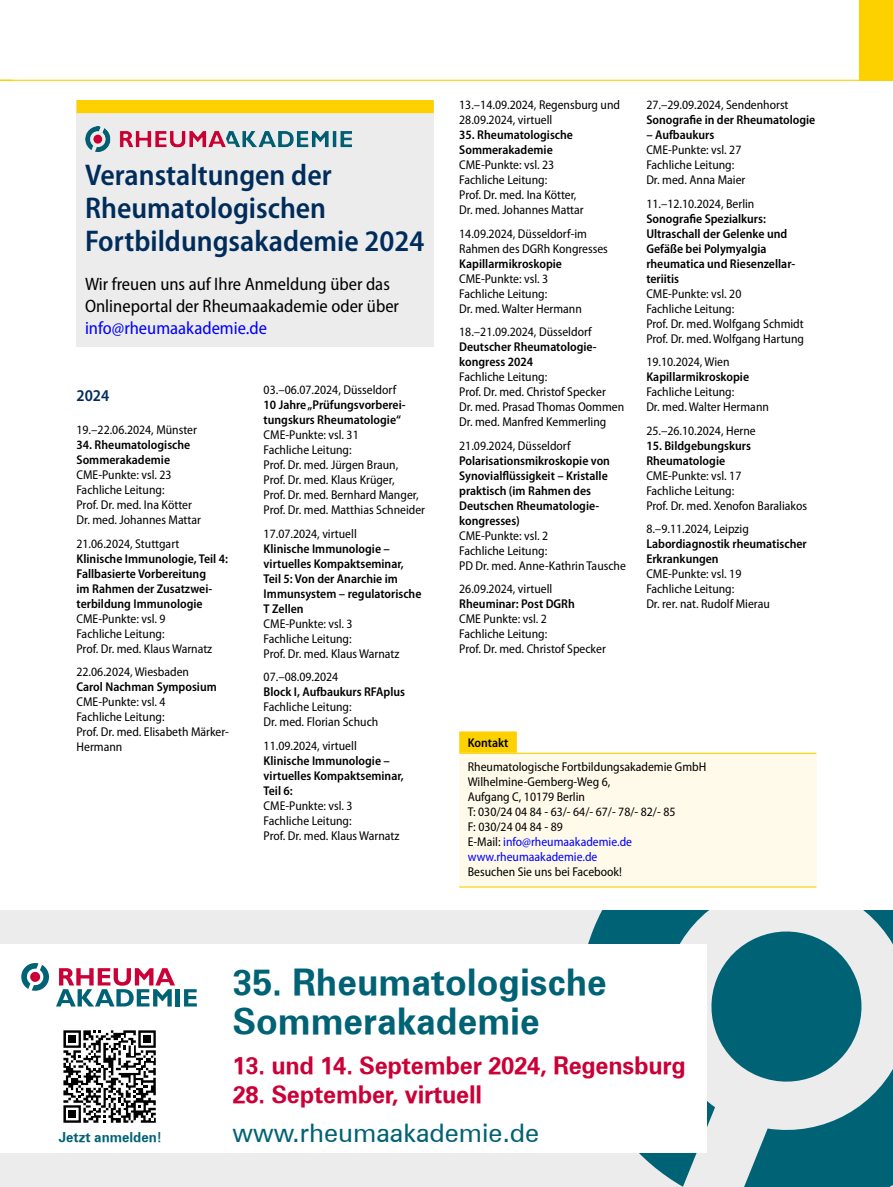
<style>
.page{position:relative;width:893px;height:1187px;background:#fff}
.page>*{position:absolute;margin:0;border:0;box-sizing:border-box;transform-origin:0 0}
.t1{font:36px/39px "Zurich Bold BT";color:#006275}
.t2{font:600 semi-condensed 30px/33px "Myriad Pro";color:#002c5b}
.t3{font:25.5px "Zurich BT";color:#006275}
.t4{font:24px "Zurich Bold BT";letter-spacing:-.01em;color:#cb0037}
.t5{font:semi-condensed 18px/21.8px "Myriad Pro";color:#000}
.t6{font:semi-condensed 18px "Myriad Pro";color:#00f}
.t7{font:600 semi-condensed 16.5px "Myriad Pro";color:#002c5b}
.t8{font:13.5px "Zurich Bold BT";color:#006275}
.t9{font:semi-condensed 12.75px/15px "Myriad Pro";color:#000}
.t10{font:600 semi-condensed 12.75px/15px "Myriad Pro";color:#000}
.s1{color:#00f}
</style>
<div class="page">
<div style="left:77px;top:100px;width:357px;height:246px;background:#ececec"></div>
<div style="left:77px;top:100px;width:357px;height:13px;background:#fdd000"></div>
<img style="left:85px;top:126px;width:267px;height:25px">
<div style="left:459px;top:753px;width:357px;height:134px;background:#fffaea"></div>
<hr style="left:459px;top:752px;width:357px;height:1px;background:#fdd000">
<hr style="left:459px;top:886px;width:357px;height:1px;background:#fdd000">
<div style="left:459px;top:731px;width:58px;height:21px;background:#fdd000"></div>
<div style="left:0;top:910px;width:893px;height:276px;background:#ececec"></div>
<svg style="left:837px;top:910px;width:56px;height:276px;fill:#006275"></svg>
<svg style="left:554px;top:910px;width:283px;height:276px"></svg>
<svg style="left:701px;top:921px;width:170px;height:170px"></svg>
<div style="left:0;top:944px;width:706px;height:208px;background:#fff"></div>
<hr style="left:176px;top:989px;width:4px;height:17px;background:#006275">
<svg style="left:184px;top:989px;width:13px;height:17px"></svg>
<svg style="left:21px;top:963px;width:154px;height:43px"></svg>
<svg style="left:63px;top:1030px;width:93px;height:93px"></svg>
<hr style="left:0;top:80px;width:893px;height:1px;background:#fdd000">
<div style="left:859px;top:0;width:34px;height:81px;background:#fdd000"></div>
<h2 class="t2" style="left:85px;top:158px;width:341px">Veranstaltungen der<br>Rheumatologischen<br>Fortbildungsakademie 2024</h2>
<h3 class="t5" style="left:85px;top:274px;width:316px">Wir freuen uns auf Ihre Anmeldung über das<br>Onlineportal der Rheumaakademie oder über</h3>
<h3 class="t6" style="left:85px;top:318px;width:183px">info@rheumaakademie.de</h3>
<p class="t7" style="left:77px;top:386px;width:34px">2024</p>
<p class="t9" style="left:77px;top:423px;width:122px">19.–22.06.2024, Münster</p>
<p class="t10" style="left:77px;top:438px;width:115px">34. Rheumatologische<br>Sommerakademie</p>
<p class="t9" style="left:77px;top:468px;width:126px">CME-Punkte: vsl. 23<br>Fachliche Leitung:<br>Prof. Dr. med. Ina Kötter<br>Dr. med. Johannes Mattar</p>
<p class="t9" style="left:77px;top:536px;width:104px">21.06.2024, Stuttgart</p>
<p class="t10" style="left:77px;top:551px;width:153px">Klinische Immunologie, Teil 4:<br>Fallbasierte Vorbereitung<br>im Rahmen der Zusatzwei&shy;terbildung Immunologie</p>
<p class="t9" style="left:77px;top:611px;width:137px">CME-Punkte: vsl. 9<br>Fachliche Leitung:<br>Prof. Dr. med. Klaus Warnatz</p>
<p class="t9" style="left:77px;top:665px;width:114px">22.06.2024, Wiesbaden</p>
<p class="t10" style="left:77px;top:679px;width:142px">Carol Nachman Symposium</p>
<p class="t9" style="left:77px;top:695px;width:154px">CME-Punkte: vsl. 4<br>Fachliche Leitung:<br>Prof. Dr. med. Elisabeth Märker-<br>Hermann</p>
<p class="t9" style="left:264px;top:383px;width:134px">03.–06.07.2024, Düsseldorf</p>
<p class="t10" style="left:264px;top:398px;width:143px">10 Jahre „Prüfungsvorberei&shy;tungskurs Rheumatologie“</p>
<p class="t9" style="left:264px;top:428px;width:163px">CME-Punkte: vsl. 31<br>Fachliche Leitung:<br>Prof. Dr. med. Jürgen Braun,<br>Prof. Dr. med. Klaus Krüger,<br>Prof. Dr. med. Bernhard Manger,<br>Prof. Dr. med. Matthias Schneider</p>
<p class="t9" style="left:264px;top:526px;width:95px">17.07.2024, virtuell</p>
<p class="t10" style="left:264px;top:541px;width:159px">Klinische Immunologie – virtuelles Kompaktseminar,<br>Teil 5: Von der Anarchie im<br>Immunsystem – regulatorische<br>T Zellen</p>
<p class="t9" style="left:264px;top:616px;width:137px">CME-Punkte: vsl. 3<br>Fachliche Leitung:<br>Prof. Dr. med. Klaus Warnatz</p>
<p class="t9" style="left:264px;top:670px;width:76px">07.–08.09.2024</p>
<p class="t10" style="left:264px;top:684px;width:143px">Block I, Aufbaukurs RFAplus</p>
<p class="t9" style="left:264px;top:700px;width:116px">Fachliche Leitung:<br>Dr. med. Florian Schuch</p>
<p class="t9" style="left:264px;top:738px;width:95px">11.09.2024, virtuell</p>
<p class="t10" style="left:264px;top:753px;width:142px">Klinische Immunologie – virtuelles Kompaktseminar,<br>Teil 6:</p>
<p class="t9" style="left:264px;top:798px;width:137px">CME-Punkte: vsl. 3<br>Fachliche Leitung:<br>Prof. Dr. med. Klaus Warnatz</p>
<p class="t9" style="left:459px;top:98px;width:162px">13.–14.09.2024, Regensburg und<br>28.09.2024, virtuell</p>
<p class="t10" style="left:459px;top:128px;width:115px">35. Rheumatologische<br>Sommerakademie</p>
<p class="t9" style="left:459px;top:158px;width:126px">CME-Punkte: vsl. 23<br>Fachliche Leitung:<br>Prof. Dr. med. Ina Kötter,<br>Dr. med. Johannes Mattar</p>
<p class="t9" style="left:459px;top:226px;width:150px">14.09.2024, Düsseldorf-im<br>Rahmen des DGRh Kongresses</p>
<p class="t10" style="left:459px;top:256px;width:104px">Kapillarmikroskopie</p>
<p class="t9" style="left:459px;top:271px;width:124px">CME-Punkte: vsl. 3<br>Fachliche Leitung:<br>Dr. med. Walter Hermann</p>
<p class="t9" style="left:459px;top:325px;width:134px">18.–21.09.2024, Düsseldorf</p>
<p class="t10" style="left:459px;top:340px;width:139px">Deutscher Rheumatologie&shy;kongress 2024</p>
<p class="t9" style="left:459px;top:370px;width:167px">Fachliche Leitung:<br>Prof. Dr. med. Christof Specker<br>Dr. med. Prasad Thomas Oommen<br>Dr. med. Manfred Kemmerling</p>
<p class="t9" style="left:459px;top:438px;width:113px">21.09.2024, Düsseldorf</p>
<p class="t10" style="left:459px;top:453px;width:152px">Polarisationsmikroskopie von<br>Synovialflüssigkeit – Kristalle praktisch (im Rahmen des<br>Deutschen Rheumatologie&shy;kongresses)</p>
<p class="t9" style="left:459px;top:528px;width:168px">CME-Punkte: vsl. 2<br>Fachliche Leitung:<br>PD Dr. med. Anne-Kathrin Tausche</p>
<p class="t9" style="left:459px;top:582px;width:95px">26.09.2024, virtuell</p>
<p class="t10" style="left:459px;top:596px;width:117px">Rheuminar: Post DGRh</p>
<p class="t9" style="left:459px;top:612px;width:148px">CME Punkte: vsl. 2<br>Fachliche Leitung:<br>Prof. Dr. med. Christof Specker</p>
<p class="t9" style="left:646px;top:97px;width:144px">27.–29.09.2024, Sendenhorst</p>
<p class="t10" style="left:646px;top:112px;width:171px">Sonografie in der Rheumatologie</p>
<p class="t10" style="left:646px;top:127px;width:70px">– Aufbaukurs</p>
<p class="t9" style="left:646px;top:142px;width:101px">CME-Punkte: vsl. 27<br>Fachliche Leitung:<br>Dr. med. Anna Maier</p>
<p class="t9" style="left:646px;top:196px;width:110px">11.–12.10.2024, Berlin</p>
<p class="t10" style="left:646px;top:211px;width:151px">Sonografie Spezialkurs:<br>Ultraschall der Gelenke und<br>Gefäße bei Polymyalgia rheumatica und Riesenzellar&shy;teriitis</p>
<p class="t9" style="left:646px;top:286px;width:159px">CME-Punkte: vsl. 20<br>Fachliche Leitung:<br>Prof. Dr. med. Wolfgang Schmidt<br>Prof. Dr. med. Wolfgang Hartung</p>
<p class="t9" style="left:646px;top:354px;width:85px">19.10.2024, Wien</p>
<p class="t10" style="left:646px;top:369px;width:104px">Kapillarmikroskopie</p>
<p class="t9" style="left:646px;top:384px;width:124px">Fachliche Leitung:<br>Dr. med. Walter Hermann</p>
<p class="t9" style="left:646px;top:423px;width:111px">25.–26.10.2024, Herne</p>
<p class="t10" style="left:646px;top:438px;width:106px">15. Bildgebungskurs<br>Rheumatologie</p>
<p class="t9" style="left:646px;top:468px;width:162px">CME-Punkte: vsl. 17<br>Fachliche Leitung:<br>Prof. Dr. med. Xenofon Baraliakos</p>
<p class="t9" style="left:646px;top:521px;width:104px">8.–9.11.2024, Leipzig</p>
<p class="t10" style="left:646px;top:536px;width:162px">Labordiagnostik rheumatischer<br>Erkrankungen</p>
<p class="t9" style="left:646px;top:566px;width:125px">CME-Punkte: vsl. 19<br>Fachliche Leitung:<br>Dr. rer. nat. Rudolf Mierau</p>
<p class="t10" style="left:468px;top:735px;width:42px">Kontakt</p>
<p class="t9" style="left:468px;top:759px;width:240px">Rheumatologische Fortbildungsakademie GmbH<br>Wilhelmine-Gemberg-Weg 6,<br>Aufgang C, 10179 Berlin<br>T: 030/24 04 84 - 63/- 64/- 67/- 78/- 82/- 85<br>F: 030/24 04 84 - 89<br>E-Mail: <span class="s1">info@rheumaakademie.de www.rheumaakademie.de</span></p>
<p class="t9" style="left:468px;top:864px;width:156px">Besuchen Sie uns bei Facebook!</p>
<h1 class="t1" style="left:232px;top:961px;width:376px">35. Rheumatologische<br>Sommerakademie</h1>
<h3 class="t4" style="left:232px;top:1050px;width:455px">13. und 14. September 2024, Regensburg</h3>
<h3 class="t4" style="left:232px;top:1079px;width:251px">28. September, virtuell</h3>
<p class="t8" style="left:59px;top:1128px;width:105px">Jetzt anmelden!</p>
<h3 class="t3" style="left:232px;top:1117px;width:308px">www.rheumaakademie.de</h3>
</div>
